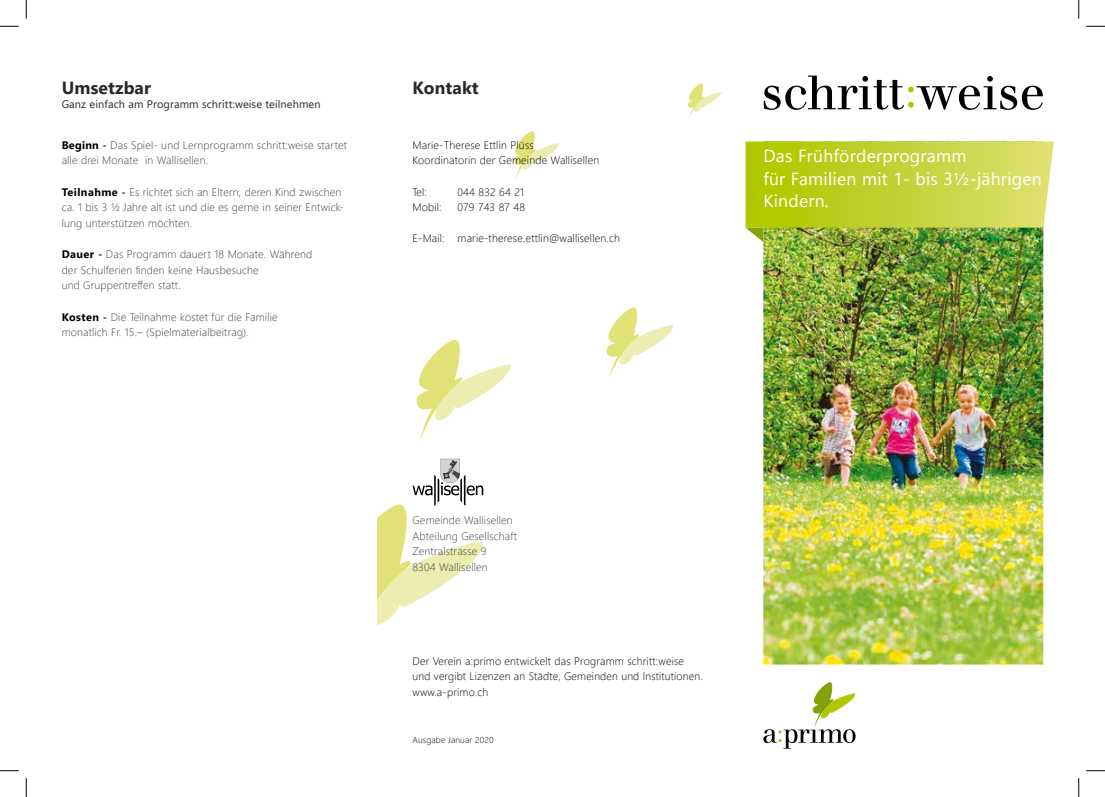
<style>
.page{position:relative;width:1105px;height:797px;background:#fff}
.page>*{position:absolute;margin:0;border:0;box-sizing:border-box;transform-origin:0 0}
.t1{font:17.5px/22.5px "Segoe UI";letter-spacing:.015em;color:#fff}
.t2{font:700 17.5px "Segoe UI";letter-spacing:.01em;color:#282829}
.t3{font:300 11px/15.6px "Segoe UI";letter-spacing:.015em;color:#3e3d40}
.t4{font:300 11px/15.6px "Segoe UI";letter-spacing:.015em;color:#000}
.t5{font:11px "Segoe UI";letter-spacing:.01em;color:#282829}
.t6{font:300 8.75px "Segoe UI";letter-spacing:.015em;color:#000}
.s1{font-weight:700;color:#000}
.s2{font-weight:700}
</style>
<div class="page">
<img style="left:763px;top:242px;width:280px;height:422px">
<svg style="left:514px;top:131px;width:45px;height:48px"></svg>
<svg style="left:417px;top:340px;width:94px;height:101px"></svg>
<svg style="left:688px;top:83px;width:33px;height:36px"></svg>
<svg style="left:607px;top:307px;width:66px;height:72px"></svg>
<svg style="left:763px;top:682px;width:93px;height:66px"></svg>
<svg style="left:764px;top:76px;width:279px;height:34px"></svg>
<svg style="left:377px;top:459px;width:106px;height:166px"></svg>
<img style="left:745px;top:141px;width:309px;height:101px">
<svg style="left:0;top:25px;width:19px;height:2px"></svg>
<svg style="left:1086px;top:25px;width:19px;height:2px"></svg>
<svg style="left:0;top:770px;width:19px;height:1px"></svg>
<svg style="left:1086px;top:770px;width:19px;height:1px"></svg>
<svg style="left:25px;top:0;width:2px;height:19px"></svg>
<svg style="left:25px;top:778px;width:2px;height:19px"></svg>
<svg style="left:1078px;top:0;width:1px;height:19px"></svg>
<svg style="left:1078px;top:778px;width:1px;height:19px"></svg>
<h1 class="t2" style="left:62px;top:71px;width:91px">Umsetzbar</h1>
<p class="t5" style="left:62px;top:94px;width:260px">Ganz einfach am Programm schritt:weise teilnehmen</p>
<p class="t3" style="left:62px;top:136px;width:287px"><span class="s1">Beginn</span> <span class="s2">-</span> Das Spiel- und Lernprogramm schritt:weise startet alle drei Monate in Wallisellen.</p>
<p class="t3" style="left:62px;top:183px;width:284px"><span class="s1">Teilnahme</span> <span class="s2">-</span> Es richtet sich an Eltern, deren Kind zwischen ca. 1 bis 3 ½ Jahre alt ist und die es gerne in seiner Entwick&shy;lung unterstützen möchten.</p>
<p class="t3" style="left:62px;top:245px;width:252px"><span class="s1">Dauer</span> <span class="s2">-</span> Das Programm dauert 18 Monate. Während der Schulferien finden keine Hausbesuche<br>und Gruppentreffen statt.</p>
<p class="t3" style="left:62px;top:308px;width:217px"><span class="s1">Kosten</span> <span class="s2">-</span> Die Teilnahme kostet für die Familie monatlich Fr. 15.– (Spielmaterialbeitrag).</p>
<h1 class="t2" style="left:412px;top:71px;width:68px">Kontakt</h1>
<p class="t4" style="left:412px;top:136px;width:188px">Marie-Therese Ettlin Plüss<br>Koordinatorin der Gemeinde Wallisellen</p>
<p class="t4" style="left:412px;top:183px;width:16px">Tel:</p>
<p class="t4" style="left:457px;top:183px;width:68px">044 832 64 21</p>
<p class="t4" style="left:412px;top:198px;width:31px">Mobil:</p>
<p class="t4" style="left:457px;top:198px;width:69px">079 743 87 48</p>
<p class="t4" style="left:412px;top:230px;width:209px">E-Mail: marie-therese.ettlin@wallisellen.ch</p>
<h1 class="t1" style="left:763px;top:143px;width:280px">Das Frühförderprogramm<br>für Familien mit 1- bis 3½-jährigen<br>Kindern.</h1>
<p class="t3" style="left:412px;top:511px;width:106px">Gemeinde Wallisellen<br>Abteilung Gesellschaft<br>Zentralstrasse 9<br>8304 Wallisellen</p>
<p class="t4" style="left:412px;top:651px;width:292px">Der Verein a:primo entwickelt das Programm schritt:weise und vergibt Lizenzen an Städte, Gemeinden und Institutionen. www.a-primo.ch</p>
<p class="t6" style="left:412px;top:731px;width:83px">Ausgabe Januar 2020</p>
</div>
